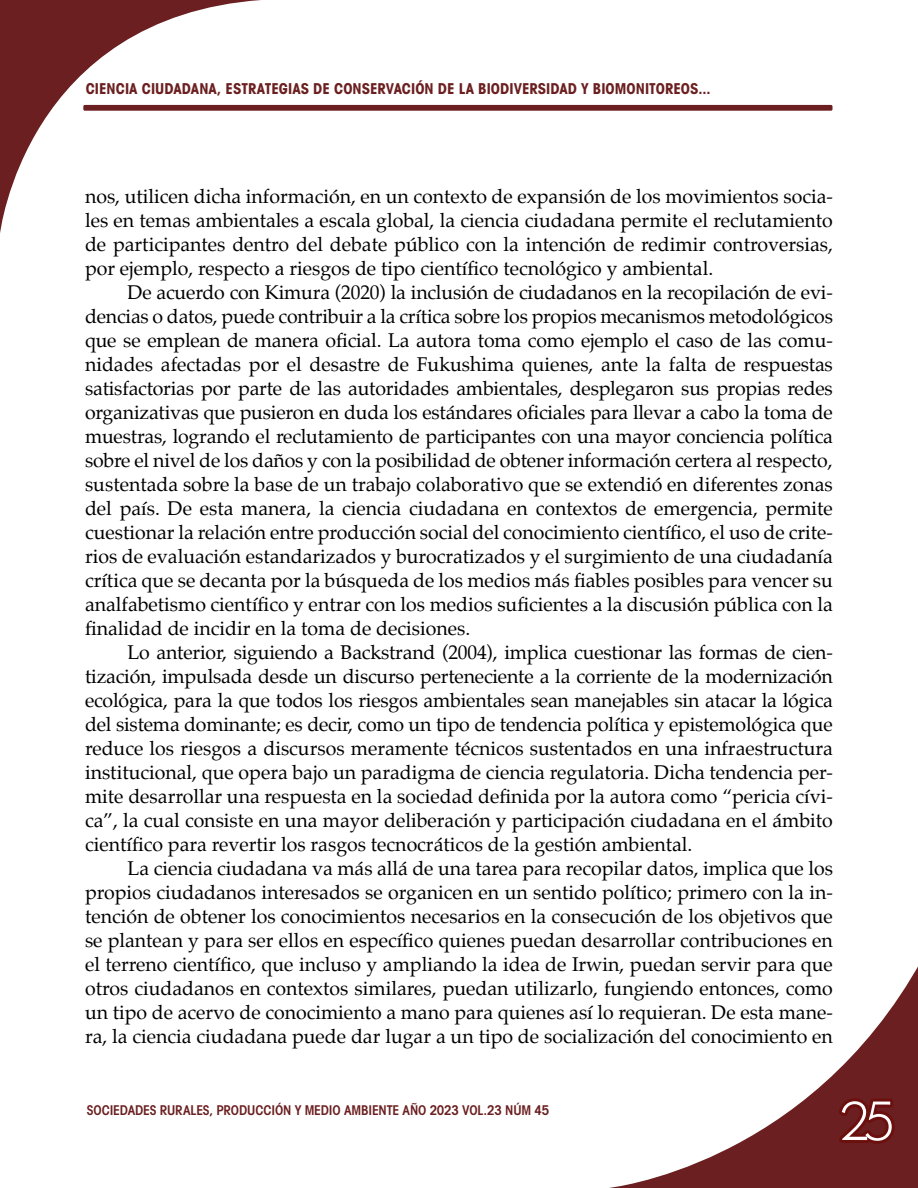
<style>
.page{position:relative;width:918px;height:1188px;background:#fff}
.page>*{position:absolute;margin:0;border:0;box-sizing:border-box;transform-origin:0 0}
.t1{font:60px "Martin Got URWT Ligh";color:#fff}
.t2{font:19.5px/24px "Palatino";color:#000;text-align:justify}
.t3{font:700 condensed 15px "Avant Garde";letter-spacing:.005em;color:#6b1f20}
.t4{font:13.5px "Avant Garde Cond Demi SC850";letter-spacing:-.01em;color:#6b1f20}
</style>
<div class="page">
<div style="left:83px;top:105px;width:749px;height:6px;background:#6b1f20;border-radius:2px"></div>
<svg style="left:0;top:0;width:262px;height:233px"></svg>
<svg style="left:609px;top:966px;width:309px;height:222px"></svg>
<svg style="left:834px;top:1094px;width:65px;height:53px;background:#6b1718"></svg>
<p class="t3" style="left:86px;top:79px;width:18px">CIENCIA</p>
<p class="t3" style="left:142px;top:79px;width:33px">CIUDADANA</p>
<p class="t3" style="left:217px;top:79px;width:17px">, ESTRATEGIAS</p>
<p class="t3" style="left:313px;top:79px;width:31px">DE CONSERVACIÓN</p>
<p class="t3" style="left:438px;top:79px;width:58px">DE LA BIODIVERSIDAD</p>
<p class="t3" style="left:581px;top:79px;width:55px">Y BIOMONITOREOS</p>
<p class="t3" style="left:698px;top:79px;width:14px">...</p>
<p class="t2" style="left:85px;top:184px;width:749px">nos, utilicen dicha información, en un contexto de expansión de los movimientos socia&shy;les en temas ambientales a escala global, la ciencia ciudadana permite el reclutamiento de participantes dentro del debate público con la intención de redimir controversias, por ejemplo, respecto a riesgos de tipo científico tecnológico y ambiental.</p>
<p class="t2" style="left:85px;top:280px;width:750px;text-indent:43px">De acuerdo con Kimura (2020) la inclusión de ciudadanos en la recopilación de evi&shy;dencias o datos, puede contribuir a la crítica sobre los propios mecanismos metodológicos que se emplean de manera oficial. La autora toma como ejemplo el caso de las comu&shy;nidades afectadas por el desastre de Fukushima quienes, ante la falta de respuestas satisfactorias por parte de las autoridades ambientales, desplegaron sus propias redes organizativas que pusieron en duda los estándares oficiales para llevar a cabo la toma de muestras, logrando el reclutamiento de participantes con una mayor conciencia política sobre el nivel de los daños y con la posibilidad de obtener información certera al respecto, sustentada sobre la base de un trabajo colaborativo que se extendió en diferentes zonas del país. De esta manera, la ciencia ciudadana en contextos de emergencia, permite cuestionar la relación entre producción social del conocimiento científico, el uso de crite&shy;rios de evaluación estandarizados y burocratizados y el surgimiento de una ciudadanía crítica que se decanta por la búsqueda de los medios más fiables posibles para vencer su analfabetismo científico y entrar con los medios suficientes a la discusión pública con la finalidad de incidir en la toma de decisiones.</p>
<p class="t2" style="left:85px;top:640px;width:749px;text-indent:43px">Lo anterior, siguiendo a Backstrand (2004), implica cuestionar las formas de cien&shy;tización, impulsada desde un discurso perteneciente a la corriente de la modernización ecológica, para la que todos los riesgos ambientales sean manejables sin atacar la lógica del sistema dominante; es decir, como un tipo de tendencia política y epistemológica que reduce los riesgos a discursos meramente técnicos sustentados en una infraestructura institucional, que opera bajo un paradigma de ciencia regulatoria. Dicha tendencia per&shy;mite desarrollar una respuesta en la sociedad definida por la autora como “pericia cívi&shy;ca”, la cual consiste en una mayor deliberación y participación ciudadana en el ámbito científico para revertir los rasgos tecnocráticos de la gestión ambiental.</p>
<p class="t2" style="left:85px;top:856px;width:749px;text-indent:43px">La ciencia ciudadana va más allá de una tarea para recopilar datos, implica que los propios ciudadanos interesados se organicen en un sentido político; primero con la in&shy;tención de obtener los conocimientos necesarios en la consecución de los objetivos que se plantean y para ser ellos en específico quienes puedan desarrollar contribuciones en el terreno científico, que incluso y ampliando la idea de Irwin, puedan servir para que otros ciudadanos en contextos similares, puedan utilizarlo, fungiendo entonces, como un tipo de acervo de conocimiento a mano para quienes así lo requieran. De esta mane&shy;ra, la ciencia ciudadana puede dar lugar a un tipo de socialización del conocimiento en</p>
<p class="t4" style="left:87px;top:1101px;width:464px">SOCIEDADES RURALES, PRODUCCIÓN Y MEDIO AMBIENTE AÑO 2023 VOL.23 NÚM 45</p>
<h1 class="t1" style="left:840px;top:1085px;width:56px">25</h1>
</div>
